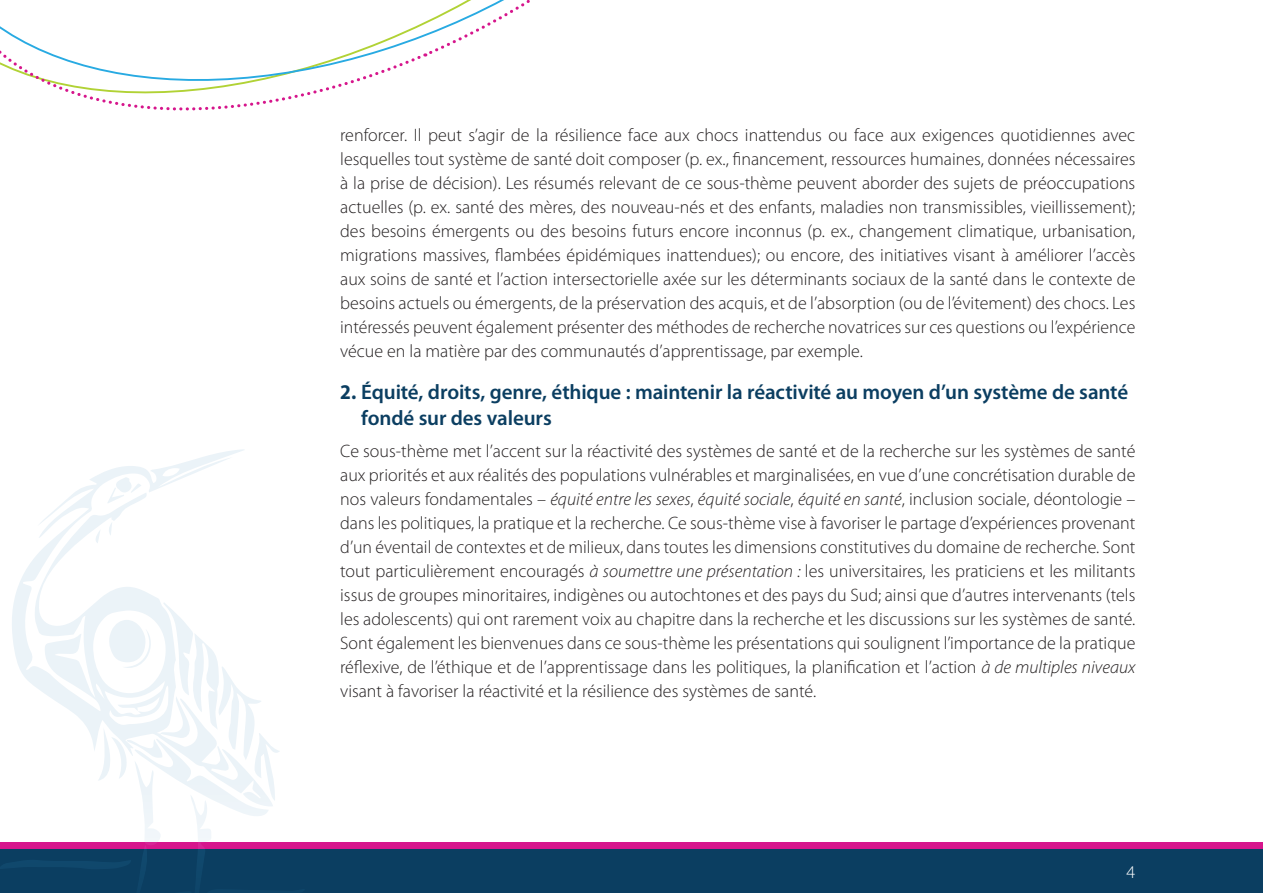
<style>
.page{position:relative;width:1263px;height:893px;background:#fff}
.page>*{position:absolute;margin:0;border:0;box-sizing:border-box;transform-origin:0 0}
.t1{font:600 21px/25.2px "Myriad Pro";letter-spacing:-.005em;color:#0b3e61}
.t2{font:300 18px/24px "Myriad Pro";color:#231f20;text-align:justify}
.t3{font:300 18px "Myriad Pro";color:#fff}
.s1{font-weight:700;font-stretch:semi-condensed}
.s2{font-style:italic}
</style>
<div class="page">
<div style="left:0;top:844px;width:1263px;height:49px;background:#0b3e61"></div>
<div style="left:0;top:842px;width:1263px;height:6px;background:#d6168c"></div>
<svg style="left:0;top:22px;width:425px;height:89px"></svg>
<svg style="left:425px;top:0;width:105px;height:57px"></svg>
<svg style="left:14px;top:449px;width:230px;height:153px"></svg>
<svg style="left:107px;top:477px;width:35px;height:26px"></svg>
<svg style="left:94px;top:529px;width:7px;height:14px"></svg>
<svg style="left:108px;top:522px;width:4px;height:14px"></svg>
<svg style="left:0;top:602px;width:305px;height:269px"></svg>
<p class="t2" style="left:340px;top:123px;width:797px">renforcer. Il peut s’agir de la résilience face aux chocs inattendus ou face aux exigences quotidiennes avec lesquelles tout système de santé doit composer (p. ex., financement, ressources humaines, données nécessaires à la prise de décision). Les résumés relevant de ce sous-thème peuvent aborder des sujets de préoccupations actuelles (p. ex. santé des mères, des nouveau-nés et des enfants, maladies non transmissibles, vieillissement); des besoins émergents ou des besoins futurs encore inconnus (p. ex., changement climatique, urbanisation, migrations massives, flambées épidémiques inattendues); ou encore, des initiatives visant à améliorer l’accès aux soins de santé et l’action intersectorielle axée sur les déterminants sociaux de la santé dans le contexte de besoins actuels ou émergents, de la préservation des acquis, et de l’absorption (ou de l’évitement) des chocs. Les intéressés peuvent également présenter des méthodes de recherche novatrices sur ces questions ou l’expérience vécue en la matière par des communautés d’apprentissage, par exemple.</p>
<p class="t1" style="left:361px;top:379px;width:768px;text-indent:-21px"><span class="s1">2.</span> Équité, droits, genre, éthique : maintenir la réactivité au moyen d’un système de santé fondé sur des valeurs</p>
<p class="t2" style="left:340px;top:439px;width:797px">Ce sous-thème met l’accent sur la réactivité des systèmes de santé et de la recherche sur les systèmes de santé aux priorités et aux réalités des populations vulnérables et marginalisées, en vue d’une concrétisation durable de nos valeurs fondamentales – <span class="s2">équité entre les sexes</span>, <span class="s2">équité sociale</span>, <span class="s2">équité en santé</span>, inclusion sociale, déontologie – dans les politiques, la pratique et la recherche. Ce sous-thème vise à favoriser le partage d’expériences provenant d’un éventail de contextes et de milieux, dans toutes les dimensions constitutives du domaine de recherche. Sont tout particulièrement encouragés <span class="s2">à soumettre une présentation :</span> les universitaires, les praticiens et les militants issus de groupes minoritaires, indigènes ou autochtones et des pays du Sud; ainsi que d’autres intervenants (tels les adolescents) qui ont rarement voix au chapitre dans la recherche et les discussions sur les systèmes de santé.<br>Sont également les bienvenues dans ce sous-thème les présentations qui soulignent l’importance de la pratique réflexive, de l’éthique et de l’apprentissage dans les politiques, la planification et l’action <span class="s2">à de multiples niveaux </span>visant à favoriser la réactivité et la résilience des systèmes de santé.</p>
<p class="t3" style="left:1126px;top:861px;width:10px">4</p>
</div>
